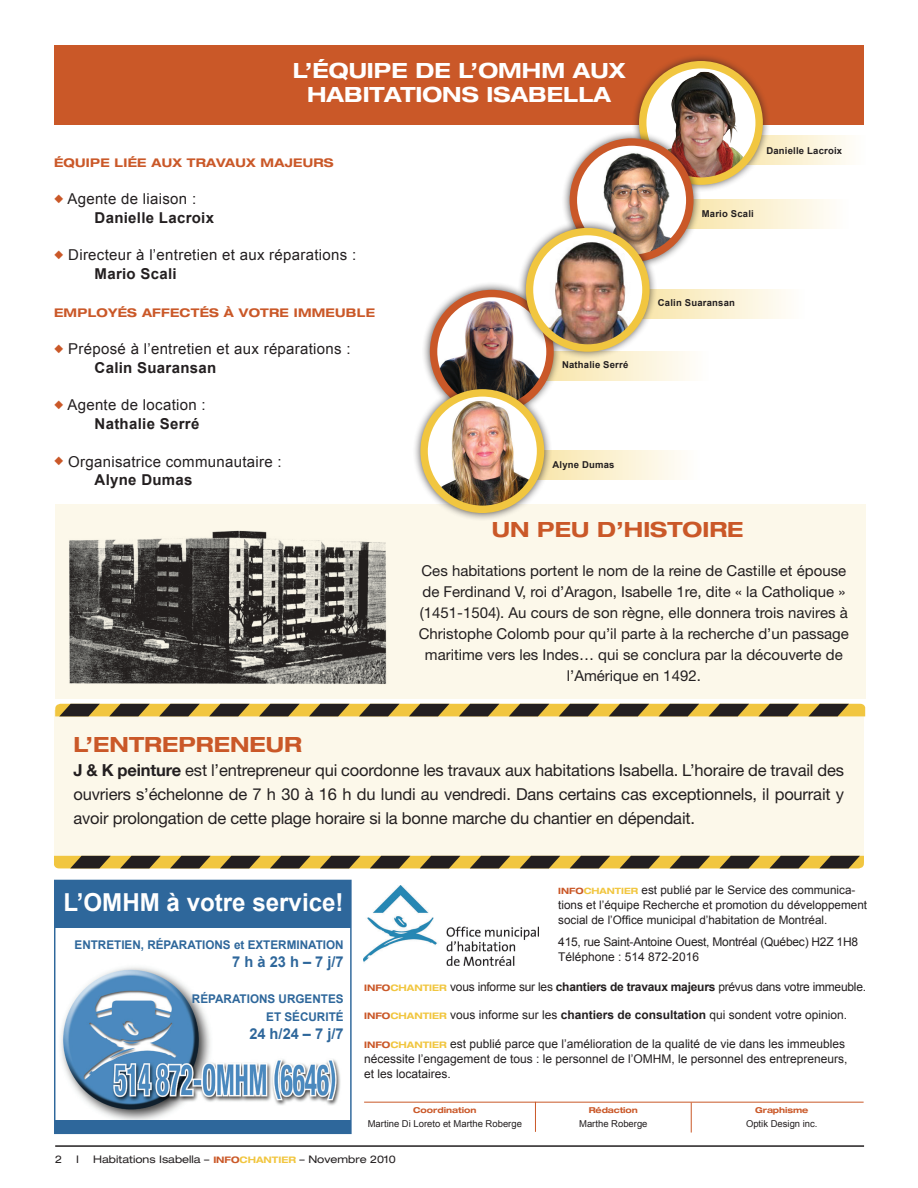
<style>
.page{position:relative;width:918px;height:1188px;background:#fff}
.page>*{position:absolute;margin:0;border:0;box-sizing:border-box;transform-origin:0 0}
.t1{font:700 24.75px "Arial";color:#fff}
.t2{font:700 expanded 21px/24px "Helvetica Neue";color:#fff}
.t3{font:700 expanded 21px "Helvetica Neue";color:#ca5828}
.t4{font:16.5px/24px "Helvetica Neue";letter-spacing:-.01em;color:#231f20;text-align:justify}
.t5{font:15px/21px "Helvetica Neue";color:#231f20;text-align:center}
.t6{font:15px/18.8px "Arial";letter-spacing:.02em;color:#231f20}
.t7{font:700 15px "Arial";color:#2e679b}
.t8{font:12px/15px "Arial";color:#231f20}
.t9{font:12px/15px "Arial";letter-spacing:-.02em;color:#231f20}
.t10{font:700 12px/18px "Arial";color:#2e679b}
.t11{font:700 expanded 12px "Helvetica Neue";letter-spacing:.02em;color:#ca5828}
.t12{font:11.7px/15px "Arial";color:#231f20}
.t13{font:expanded 10.5px "Helvetica Neue";color:#231f20}
.t14{font:700 9.45px "Arial";letter-spacing:.02em;color:#231f20}
.t15{font:9.45px "Arial";color:#231f20}
.t16{font:700 expanded 8.1px "Helvetica Neue";letter-spacing:-.01em;color:#ca5828}
.s1{color:#ca5828}
.s2{font-weight:700}
.s3{font-family:"Helvetica Neue";font-weight:700;font-stretch:expanded;font-size:8.7px;color:#ca5828}
.s4{font-family:"Helvetica Neue";font-weight:700;font-stretch:expanded;font-size:8.7px;color:#f1c640}
.s5{font-family:"Helvetica Neue";font-weight:700;font-stretch:expanded;font-size:9px;color:#ca5828}
.s6{font-family:"Helvetica Neue";font-weight:700;font-stretch:expanded;font-size:9px;color:#f1c640}
.s7{font-weight:700;font-size:9px;color:#ca5828}
.s8{font-weight:700;font-size:9px;color:#f1c640}
</style>
<div class="page">
<div style="left:56px;top:504px;width:810px;height:194px;background:#fcf8ea"></div>
<div style="left:54px;top:45px;width:810px;height:80px;background:#ca5828"></div>
<hr style="left:55px;top:1145px;width:809px;height:2px;background:#231f20">
<img style="left:364px;top:885px;width:175px;height:80px">
<hr style="left:364px;top:1102px;width:500px;height:1px;background:#ca5828">
<hr style="left:691px;top:1103px;width:1px;height:30px;background:#ca5828">
<hr style="left:535px;top:1102px;width:1px;height:30px;background:#ca5828">
<img style="left:56px;top:967px;width:294px;height:154px">
<div style="left:54px;top:880px;width:297px;height:47px;background:#2e679b"></div>
<div style="left:54px;top:1121px;width:297px;height:13px;background:#2e679b"></div>
<svg style="left:771px;top:135px;width:79px;height:30px"></svg>
<div style="left:631px;top:53px;width:140px;height:140px;background:#231f20;opacity:.75"></div>
<img style="left:643px;top:65px;width:116px;height:116px">
<div style="left:639px;top:61px;width:124px;height:124px;border:7px solid #f1c640;border-radius:50%"></div>
<svg style="left:701px;top:200px;width:129px;height:29px"></svg>
<svg style="left:561px;top:351px;width:129px;height:30px"></svg>
<div style="left:561px;top:130px;width:140px;height:140px;background:#231f20;opacity:.75"></div>
<img style="left:573px;top:142px;width:117px;height:115px">
<div style="left:570px;top:138px;width:123px;height:124px;border:7px solid #ca5828;border-radius:50%"></div>
<div style="left:422px;top:282px;width:139px;height:139px;background:#231f20;opacity:.75"></div>
<img style="left:434px;top:294px;width:111px;height:87px">
<div style="left:430px;top:290px;width:124px;height:124px;border:7px solid #ca5828;border-radius:50%"></div>
<svg style="left:657px;top:289px;width:129px;height:30px"></svg>
<div style="left:518px;top:220px;width:139px;height:139px;background:#231f20;opacity:.75"></div>
<img style="left:530px;top:232px;width:116px;height:116px;border-radius:58px">
<div style="left:526px;top:228px;width:124px;height:124px;border:7px solid #f1c640;border-radius:50%"></div>
<svg style="left:552px;top:451px;width:129px;height:29px"></svg>
<div style="left:412px;top:381px;width:140px;height:140px;background:#231f20;opacity:.75"></div>
<svg style="left:424px;top:393px;width:117px;height:116px"></svg>
<img style="left:430px;top:395px;width:99px;height:114px">
<div style="left:420px;top:389px;width:124px;height:124px;border:7px solid #f1c640;border-radius:50%"></div>
<img style="left:69px;top:530px;width:318px;height:154px">
<div style="left:54px;top:710px;width:810px;height:152px;background:#fcf8ea"></div>
<svg style="left:54px;top:856px;width:810px;height:12px"></svg>
<svg style="left:55px;top:704px;width:810px;height:12px"></svg>
<h2 class="t2" style="left:307px;top:57px;width:320px;text-indent:-14px">L’ÉQUIPE DE L’OMHM AUX<br>HABITATIONS ISABELLA</h2>
<p class="t11" style="left:54px;top:155px;width:11px">ÉQUIPE</p>
<p class="t11" style="left:115px;top:155px;width:18px">LIÉE</p>
<p class="t11" style="left:152px;top:155px;width:22px">AUX</p>
<p class="t11" style="left:187px;top:155px;width:60px">TRAVAUX</p>
<p class="t11" style="left:261px;top:155px;width:74px">MAJEU RS</p>
<p class="t6" style="left:95px;top:190px;width:121px;text-indent:-41px"><span class="s1">◆</span> Agente de liaison :<br><span class="s2">Danielle Lacroix</span></p>
<p class="t6" style="left:95px;top:246px;width:263px;text-indent:-41px"><span class="s1">◆</span> Directeur à l’entretien et aux réparations :<br><span class="s2">Mario Scali</span></p>
<p class="t11" style="left:54px;top:305px;width:74px">EMPLOYÉS</p>
<p class="t11" style="left:142px;top:305px;width:39px">AFFECTÉS</p>
<p class="t11" style="left:224px;top:305px;width:27px">À VOT</p>
<p class="t11" style="left:269px;top:305px;width:68px">RE IMMEUB</p>
<p class="t11" style="left:357px;top:305px;width:18px">LE</p>
<p class="t6" style="left:95px;top:340px;width:258px;text-indent:-41px"><span class="s1">◆</span> Préposé à l’entretien et aux réparations :<br><span class="s2">Calin Suaransan</span></p>
<p class="t6" style="left:95px;top:396px;width:113px;text-indent:-41px"><span class="s1">◆</span> Agente de location :<br><span class="s2">Nathalie Serré</span></p>
<p class="t6" style="left:95px;top:452px;width:189px;text-indent:-41px"><span class="s1">◆</span> Organisatrice communautaire :<br><span class="s2">Alyne Dumas</span></p>
<p class="t14" style="left:562px;top:359px;width:68px">Nathalie Serré</p>
<p class="t14" style="left:553px;top:458px;width:64px">Alyne Dumas</p>
<p class="t14" style="left:766px;top:144px;width:77px">Danielle Lacroix</p>
<p class="t14" style="left:702px;top:207px;width:54px">Mario Scali</p>
<p class="t14" style="left:658px;top:297px;width:79px">Calin Suaransan</p>
<h2 class="t3" style="left:492px;top:517px;width:19px">UN</h2>
<h2 class="t3" style="left:537px;top:517px;width:18px">PEU</h2>
<h2 class="t3" style="left:597px;top:517px;width:60px">D’HISTOI</h2>
<h2 class="t3" style="left:709px;top:517px;width:33px">RE</h2>
<p class="t5" style="left:419px;top:560px;width:432px">Ces habitations portent le nom de la reine de Castille et épouse de Ferdinand V, roi d’Aragon, Isabelle 1re, dite « la Catholique » (1451-1504). Au cours de son règne, elle donnera trois navires à Christophe Colomb pour qu’il parte à la recherche d’un passage maritime vers les Indes… qui se conclura par la découverte de l’Amérique en 1492.</p>
<h2 class="t3" style="left:73px;top:731px;width:223px">L’ENTREPRENEUR</h2>
<p class="t4" style="left:73px;top:758px;width:772px"><span class="s2">J &amp; K peinture</span> est l’entrepreneur qui coordonne les travaux aux habitations Isabella. L’horaire de travail des ouvriers s’échelonne de 7 h 30 à 16 h du lundi au vendredi. Dans certains cas exceptionnels, il pourrait y avoir prolongation de cette plage horaire si la bonne marche du chantier en dépendait.</p>
<h1 class="t1" style="left:63px;top:886px;width:282px">L’OMHM à votre service!</h1>
<p class="t10" style="left:75px;top:936px;width:271px">ENTRETIEN, RÉPARATIONS et EXTERMINATION</p>
<p class="t7" style="left:232px;top:952px;width:113px">7 h à 23 h – 7 j/7</p>
<p class="t10" style="left:192px;top:990px;width:17px">Réparations</p>
<p class="t10" style="left:266px;top:990px;width:47px;text-indent:12px">urgentes et séc</p>
<p class="t10" style="left:309px;top:1008px;width:16px">urité</p>
<p class="t7" style="left:249px;top:1024px;width:96px">24 h/24 – 7 j/7</p>
<p class="t12" style="left:558px;top:882px;width:310px"><span class="s3">INFO</span><span class="s4">CHANTIER</span> est publié par le Service des communica&shy;tions et l’équipe Recherche et promotion du développement social de l’Office municipal d’habitation de Montréal.</p>
<p class="t9" style="left:558px;top:934px;width:301px">415, rue Saint-Antoine Ouest, Montréal (Québec) H2Z 1H8<br>Téléphone : 514 872-2016</p>
<p class="t9" style="left:364px;top:979px;width:504px"><span class="s5">I NFO</span><span class="s6">CHANTIER</span> vous informe sur les <span class="s2">chantiers de travaux majeurs</span> prévus dans votre immeuble.</p>
<p class="t8" style="left:364px;top:1008px;width:484px"><span class="s5">INFO</span><span class="s6">CHANTIER</span> vous informe sur les <span class="s2">chantiers de consultation</span> qui sondent votre opinion.</p>
<p class="t8" style="left:364px;top:1036px;width:485px"><span class="s5">INFO</span><span class="s6">CHANTIER</span> est publié parce que l’amélioration de la qualité de vie dans les immeubles nécessite l’engagement de tous : le personnel de l’OMHM, le personnel des entrepreneurs, et les locataires.</p>
<p class="t16" style="left:413px;top:1105px;width:65px">COORDINATION</p>
<p class="t15" style="left:368px;top:1117px;width:156px">Martine Di Loreto et Marthe Roberge</p>
<p class="t16" style="left:589px;top:1105px;width:51px">RÉDACTION</p>
<p class="t15" style="left:579px;top:1117px;width:70px">Marthe Roberge</p>
<p class="t16" style="left:755px;top:1105px;width:55px">GRAPHISME</p>
<p class="t15" style="left:746px;top:1117px;width:73px">Optik Design inc.</p>
<p class="t13" style="left:55px;top:1152px;width:9px">2</p>
<p class="t13" style="left:76px;top:1152px;width:4px">I</p>
<p class="t13" style="left:93px;top:1152px;width:304px">Habitations Isabella – <span class="s7">INFO</span><span class="s8">CHANTIER</span> – Novembre 2010</p>
</div>
